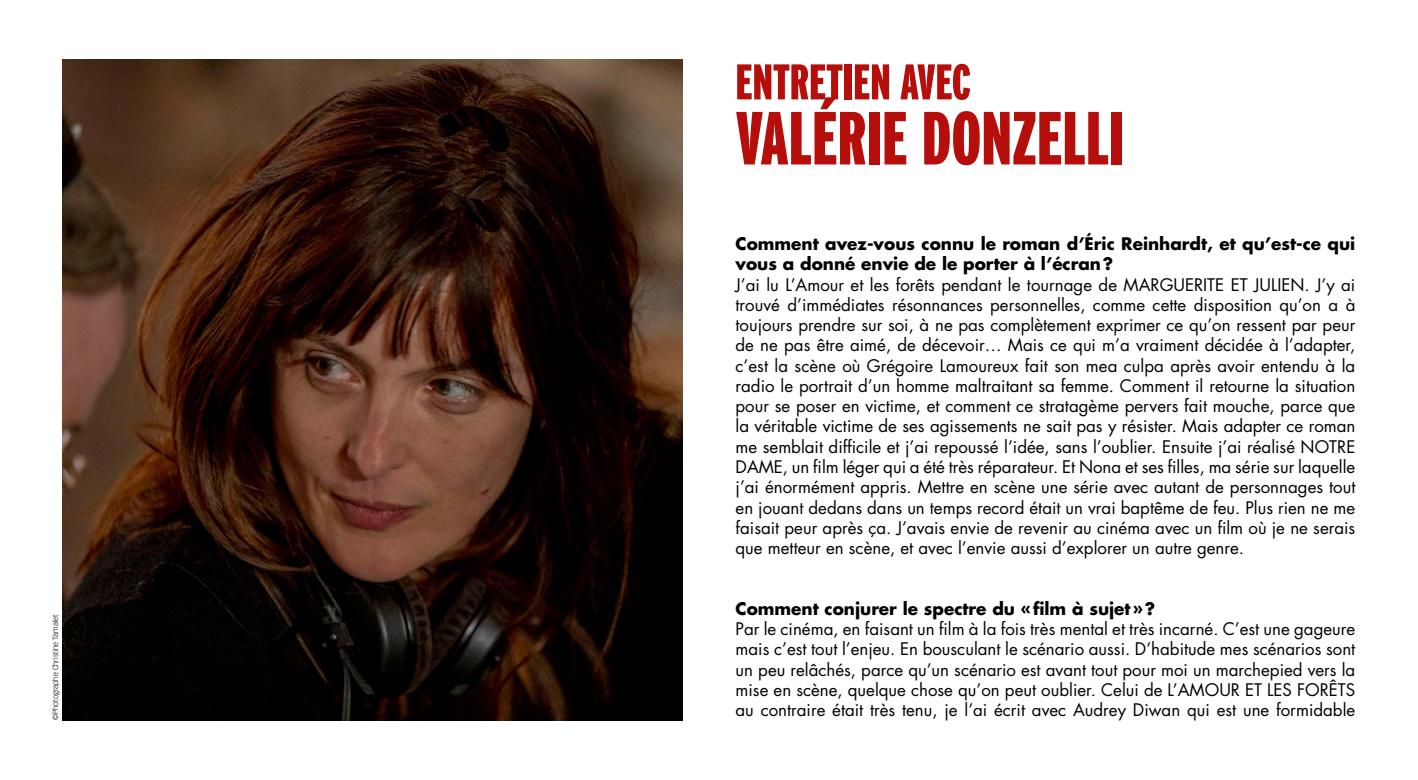
<style>
.page{position:relative;width:1418px;height:780px;background:#fff}
.page>*{position:absolute;margin:0;border:0;box-sizing:border-box;transform-origin:0 0}
.t1{font:900 75px "Interstate Compressed";color:#b50e0b}
.t2{font:900 50px "Interstate Compressed";color:#b50e0b}
.t3{font:16.88px/20.2px "Futura Std";color:#000;text-align:justify}
.t4{font:700 16.88px/20.2px "Futura Std";color:#000}
.t5{font:300 7.5px "Vectora LT Std";color:#000}
</style>
<div class="page">
<img style="left:63px;top:60px;width:619px;height:660px">
<p class="t5" style="left:51px;top:720px;width:107px;rotate:-90deg">©Photographe Christine Tamalet</p>
<h2 class="t2" style="left:735px;top:54px;width:237px">ENTRETIEN AVEC</h2>
<h1 class="t1" style="left:735px;top:97px;width:390px">VALÉRIE DONZELLI</h1>
<p class="t4" style="left:735px;top:233px;width:621px">Comment avez-vous connu le roman d’Éric Reinhardt, et qu’est-ce qui vous a donné envie de le porter à l’écran?</p>
<p class="t3" style="left:735px;top:274px;width:621px">J’ai lu L’Amour et les forêts pendant le tournage de MARGUERITE ET JULIEN. J’y ai trouvé d’immédiates résonnances personnelles, comme cette disposition qu’on a à toujours prendre sur soi, à ne pas complètement exprimer ce qu’on ressent par peur de ne pas être aimé, de décevoir… Mais ce qui m’a vraiment décidée à l’adapter, c’est la scène où Grégoire Lamoureux fait son mea culpa après avoir entendu à la radio le portrait d’un homme maltraitant sa femme. Comment il retourne la situation pour se poser en victime, et comment ce stratagème pervers fait mouche, parce que la véritable victime de ses agissements ne sait pas y résister. Mais adapter ce roman me semblait difficile et j’ai repoussé l’idée, sans l’oublier. Ensuite j’ai réalisé NOTRE DAME, un film léger qui a été très réparateur. Et Nona et ses filles, ma série sur laquelle j’ai énormément appris. Mettre en scène une série avec autant de personnages tout en jouant dedans dans un temps record était un vrai baptême de feu. Plus rien ne me faisait peur après ça. J’avais envie de revenir au cinéma avec un film où je ne serais que metteur en scène, et avec l’envie aussi d’explorer un autre genre.</p>
<p class="t4" style="left:735px;top:598px;width:421px">Comment conjurer le spectre du «film à sujet»?</p>
<p class="t3" style="left:735px;top:619px;width:621px">Par le cinéma, en faisant un film à la fois très mental et très incarné. C’est une gageure mais c’est tout l’enjeu. En bousculant le scénario aussi. D’habitude mes scénarios sont un peu relâchés, parce qu’un scénario est avant tout pour moi un marchepied vers la mise en scène, quelque chose qu’on peut oublier. Celui de L’AMOUR ET LES FORÊTS au contraire était très tenu, je l’ai écrit avec Audrey Diwan qui est une formidable</p>
</div>
